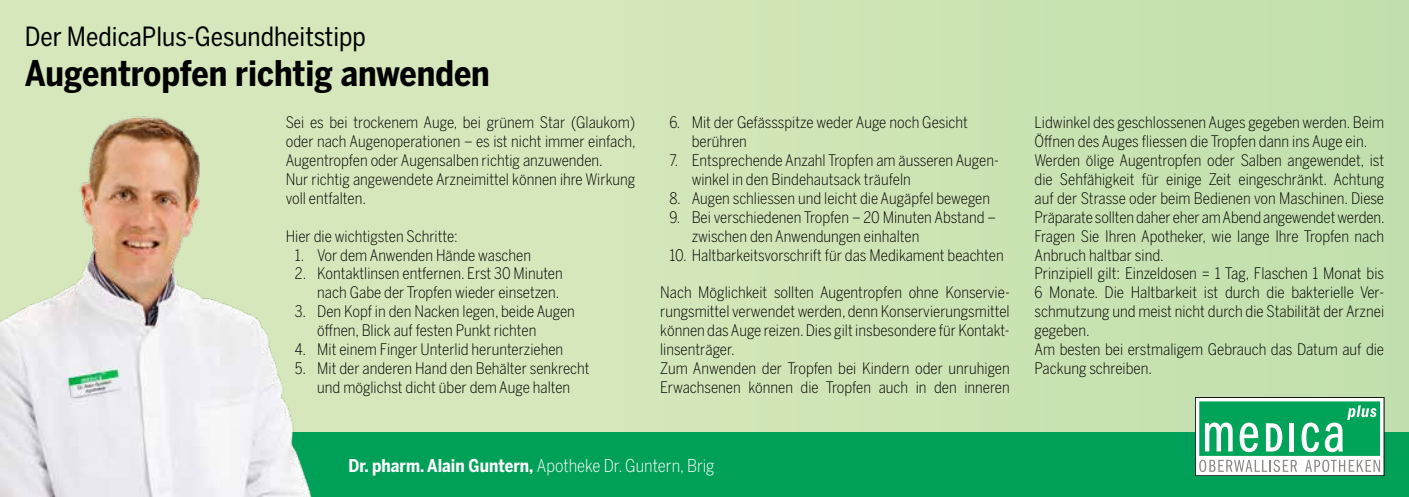
<style>
.page{position:relative;width:1409px;height:497px;background:#fff}
.page>*{position:absolute;margin:0;border:0;box-sizing:border-box;transform-origin:0 0}
.t1{font:700 35px "Benton Sans Cond";color:#000}
.t2{font:26.25px "Benton Sans Cond";color:#000}
.t3{font:300 17.5px "Benton Sans Cond";color:#fff}
.t4{font:300 15.75px/18.9px "Benton Sans Cond";color:#000}
.s1{font-weight:700}
</style>
<div class="page">
<div style="left:0;top:0;width:1409px;height:444px;background:linear-gradient(to right,#dae9be,#c4e0af)"></div>
<div style="left:0;top:432px;width:1409px;height:64px;background:#00a058"></div>
<svg style="left:1197px;top:399px;width:185px;height:74px"></svg>
<div style="left:1195px;top:397px;width:189px;height:78px;border:1px solid #000"></div>
<svg style="left:1199px;top:401px;width:181px;height:70px"></svg>
<img style="left:0;top:107px;width:352px;height:389px">
<h2 class="t2" style="left:25px;top:21px;width:343px">Der MedicaPlus-Gesundheitstipp</h2>
<h1 class="t1" style="left:25px;top:53px;width:467px">Augentropfen richtig anwenden</h1>
<p class="t4" style="left:286px;top:112px;width:351px">Sei es bei trockenem Auge, bei grünem Star (Glaukom) oder nach Augenoperationen – es ist nicht immer einfach, Augentropfen oder Augensalben richtig anzuwenden.<br>Nur richtig angewendete Arzneimittel können ihre Wirkung voll entfalten.</p>
<p class="t4" style="left:286px;top:226px;width:174px">Hier die wichtigsten Schritte:</p>
<p class="t4" style="left:295px;top:245px;width:238px">1. Vor dem Anwenden Hände waschen</p>
<p class="t4" style="left:295px;top:264px;width:269px;text-align:right">2. Kontaktlinsen entfernen. Erst 30 Minuten nach Gabe der Tropfen wieder einsetzen.</p>
<p class="t4" style="left:317px;top:301px;width:259px;text-indent:-22px">3. Den Kopf in den Nacken legen, beide Augen öffnen, Blick auf festen Punkt richten</p>
<p class="t4" style="left:295px;top:339px;width:270px">4. Mit einem Finger Unterlid herunterziehen</p>
<p class="t4" style="left:295px;top:358px;width:296px;text-align:center">5. Mit der anderen Hand den Behälter senkrecht und möglichst dicht über dem Auge halten</p>
<p class="t4" style="left:692px;top:112px;width:278px;text-indent:-22px">6. Mit der Gefässspitze weder Auge noch Gesicht berühren</p>
<p class="t4" style="left:692px;top:150px;width:309px;text-indent:-22px">7. Entsprechende Anzahl Tropfen am äusseren Augen&shy;winkel in den Bindehautsack träufeln</p>
<p class="t4" style="left:669px;top:188px;width:322px">8. Augen schliessen und leicht die Augäpfel bewegen</p>
<p class="t4" style="left:692px;top:207px;width:306px;text-indent:-22px">9. Bei verschiedenen Tropfen – 20 Minuten Abstand – zwischen den Anwendungen einhalten</p>
<p class="t4" style="left:669px;top:245px;width:336px">10. Haltbarkeitsvorschrift für das Medikament beachten</p>
<p class="t4" style="left:660px;top:283px;width:351px">Nach Möglichkeit sollten Augentropfen ohne Konservie&shy;rungsmittel verwendet werden, denn Konservierungsmittel können das Auge reizen. Dies gilt insbesondere für Kontakt&shy;linsenträger.<br>Zum Anwenden der Tropfen bei Kindern oder unruhigen Erwachsenen können die Tropfen auch in den inneren</p>
<p class="t3" style="left:348px;top:454px;width:368px"><span class="s1">Dr. pharm. Alain Guntern,</span> Apotheke Dr. Guntern, Brig</p>
<p class="t4" style="left:1034px;top:112px;width:352px">Lidwinkel des geschlossenen Auges gegeben werden. Beim Öffnen des Auges fliessen die Tropfen dann ins Auge ein.<br>Werden ölige Augentropfen oder Salben angewendet, ist die Sehfähigkeit für einige Zeit eingeschränkt. Achtung auf der Strasse oder beim Bedienen von Maschinen. Diese Präparate sollten daher eher am Abend angewendet werden.<br>Fragen Sie Ihren Apotheker, wie lange Ihre Tropfen nach Anbruch haltbar sind.<br>Prinzipiell gilt: Einzeldosen = 1 Tag, Flaschen 1 Monat bis 6 Monate. Die Haltbarkeit ist durch die bakterielle Ver&shy;schmutzung und meist nicht durch die Stabilität der Arznei gegeben.<br>Am besten bei erstmaligem Gebrauch das Datum auf die Packung schreiben.</p>
</div>
